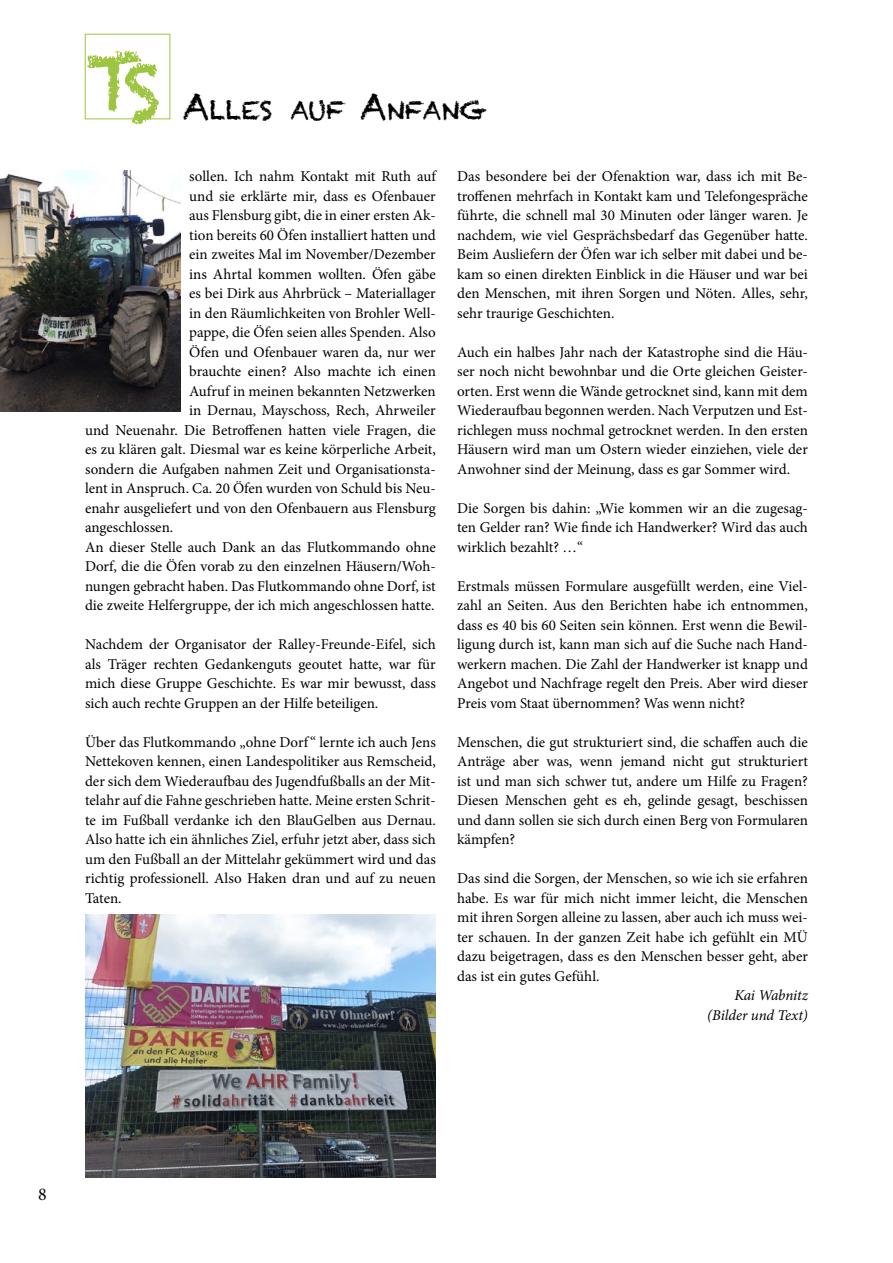
<style>
.page{position:relative;width:893px;height:1263px;background:#fff}
.page>*{position:absolute;margin:0;border:0;box-sizing:border-box;transform-origin:0 0}
.t1{font:25.2px "Chalkduster";color:#000}
.t2{font:18px "Minion Pro";color:#000}
.t3{font:15px/19.5px "Minion Pro";color:#000;text-align:justify}
.t4{font:italic 15px/19.5px "Minion Pro";letter-spacing:-.01em;color:#000;text-align:right}
.s1{font-size:75px;color:#9dc541}
.s2{font-size:36px}
</style>
<div class="page">
<div style="left:85px;top:34px;width:85px;height:85px;border:1px solid #9dc541"></div>
<img style="left:0;top:170px;width:181px;height:241px">
<img style="left:85px;top:915px;width:351px;height:263px">
<h1 class="t1" style="left:85px;top:96px;width:403px"><sup>T</sup><span class="s1">S</span> <span class="s2">A</span>LLES AUF <span class="s2">A</span>NFANG</h1>
<p class="t3" style="left:189px;top:167px;width:248px">sollen. Ich nahm Kontakt mit Ruth auf</p>
<p class="t3" style="left:189px;top:186px;width:248px">und sie erklärte mir, dass es Ofenbauer</p>
<p class="t3" style="left:189px;top:206px;width:248px">aus Flensburg gibt, die in einer ersten Ak-</p>
<p class="t3" style="left:189px;top:225px;width:248px">tion bereits 60 Öfen installiert hatten und</p>
<p class="t3" style="left:189px;top:245px;width:248px">ein zweites Mal im November/Dezember</p>
<p class="t3" style="left:189px;top:264px;width:248px">ins Ahrtal kommen wollten. Öfen gäbe</p>
<p class="t3" style="left:189px;top:284px;width:248px">es bei Dirk aus Ahrbrück – Materiallager</p>
<p class="t3" style="left:189px;top:303px;width:248px">in den Räumlichkeiten von Brohler Well-</p>
<p class="t3" style="left:189px;top:323px;width:248px">pappe, die Öfen seien alles Spenden. Also</p>
<p class="t3" style="left:189px;top:342px;width:248px">Öfen und Ofenbauer waren da, nur wer</p>
<p class="t3" style="left:189px;top:362px;width:248px">brauchte einen? Also machte ich einen</p>
<p class="t3" style="left:189px;top:381px;width:248px">Aufruf in meinen bekannten Netzwerken</p>
<p class="t3" style="left:189px;top:401px;width:248px">in Dernau, Mayschoss, Rech, Ahrweiler</p>
<p class="t3" style="left:85px;top:420px;width:352px">und Neuenahr. Die Betroffenen hatten viele Fragen, die</p>
<p class="t3" style="left:85px;top:440px;width:352px">es zu klären galt. Diesmal war es keine körperliche Arbeit,</p>
<p class="t3" style="left:85px;top:459px;width:352px">sondern die Aufgaben nahmen Zeit und Organisationsta-</p>
<p class="t3" style="left:85px;top:479px;width:352px">lent in Anspruch. Ca. 20 Öfen wurden von Schuld bis Neu-</p>
<p class="t3" style="left:85px;top:498px;width:352px">enahr ausgeliefert und von den Ofenbauern aus Flensburg</p>
<p class="t3" style="left:85px;top:518px;width:90px">angeschlossen.</p>
<p class="t3" style="left:85px;top:537px;width:352px">An dieser Stelle auch Dank an das Flutkommando ohne</p>
<p class="t3" style="left:85px;top:557px;width:352px">Dorf, die die Öfen vorab zu den einzelnen Häusern/Woh-</p>
<p class="t3" style="left:85px;top:576px;width:352px">nungen gebracht haben. Das Flutkommando ohne Dorf, ist</p>
<p class="t3" style="left:85px;top:596px;width:351px">die zweite Helfergruppe, der ich mich angeschlossen hatte.</p>
<p class="t3" style="left:85px;top:635px;width:352px">Nachdem der Organisator der Ralley-Freunde-Eifel, sich als Träger rechten Gedankenguts geoutet hatte, war für mich diese Gruppe Geschichte. Es war mir bewusst, dass sich auch rechte Gruppen an der Hilfe beteiligen.</p>
<p class="t3" style="left:85px;top:732px;width:352px">Über das Flutkommando „ohne Dorf “ lernte ich auch Jens Nettekoven kennen, einen Landespolitiker aus Remscheid, der sich dem Wiederaufbau des Jugendfußballs an der Mit&shy;telahr auf die Fahne geschrieben hatte. Meine ersten Schrit&shy;te im Fußball verdanke ich den BlauGelben aus Dernau.<br>Also hatte ich ein ähnliches Ziel, erfuhr jetzt aber, dass sich um den Fußball an der Mittelahr gekümmert wird und das richtig professionell. Also Haken dran und auf zu neuen Taten.</p>
<p class="t3" style="left:457px;top:167px;width:352px">Das besondere bei der Ofenaktion war, dass ich mit Be&shy;troffenen mehrfach in Kontakt kam und Telefongespräche führte, die schnell mal 30 Minuten oder länger waren. Je nachdem, wie viel Gesprächsbedarf das Gegenüber hatte.<br>Beim Ausliefern der Öfen war ich selber mit dabei und be&shy;kam so einen direkten Einblick in die Häuser und war bei den Menschen, mit ihren Sorgen und Nöten. Alles, sehr, sehr traurige Geschichten.</p>
<p class="t3" style="left:457px;top:342px;width:352px">Auch ein halbes Jahr nach der Katastrophe sind die Häu&shy;ser noch nicht bewohnbar und die Orte gleichen Geister&shy;orten. Erst wenn die Wände getrocknet sind, kann mit dem Wiederaufbau begonnen werden. Nach Verputzen und Est&shy;richlegen muss nochmal getrocknet werden. In den ersten Häusern wird man um Ostern wieder einziehen, viele der Anwohner sind der Meinung, dass es gar Sommer wird.</p>
<p class="t3" style="left:457px;top:498px;width:352px">Die Sorgen bis dahin: „Wie kommen wir an die zugesag&shy;ten Gelder ran? Wie finde ich Handwerker? Wird das auch wirklich bezahlt? …“</p>
<p class="t3" style="left:457px;top:576px;width:352px">Erstmals müssen Formulare ausgefüllt werden, eine Viel&shy;zahl an Seiten. Aus den Berichten habe ich entnommen, dass es 40 bis 60 Seiten sein können. Erst wenn die Bewil&shy;ligung durch ist, kann man sich auf die Suche nach Hand&shy;werkern machen. Die Zahl der Handwerker ist knapp und Angebot und Nachfrage regelt den Preis. Aber wird dieser Preis vom Staat übernommen? Was wenn nicht?</p>
<p class="t3" style="left:457px;top:732px;width:352px">Menschen, die gut strukturiert sind, die schaffen auch die Anträge aber was, wenn jemand nicht gut strukturiert ist und man sich schwer tut, andere um Hilfe zu Fragen?<br>Diesen Menschen geht es eh, gelinde gesagt, beschissen und dann sollen sie sich durch einen Berg von Formularen kämpfen?</p>
<p class="t3" style="left:457px;top:869px;width:352px">Das sind die Sorgen, der Menschen, so wie ich sie erfahren habe. Es war für mich nicht immer leicht, die Menschen mit ihren Sorgen alleine zu lassen, aber auch ich muss wei&shy;ter schauen. In der ganzen Zeit habe ich gefühlt ein MÜ dazu beigetragen, dass es den Menschen besser geht, aber das ist ein gutes Gefühl.</p>
<p class="t4" style="left:707px;top:985px;width:102px">Kai Wabnitz (Bilder und Text)</p>
<p class="t2" style="left:38px;top:1182px;width:10px">8</p>
</div>
